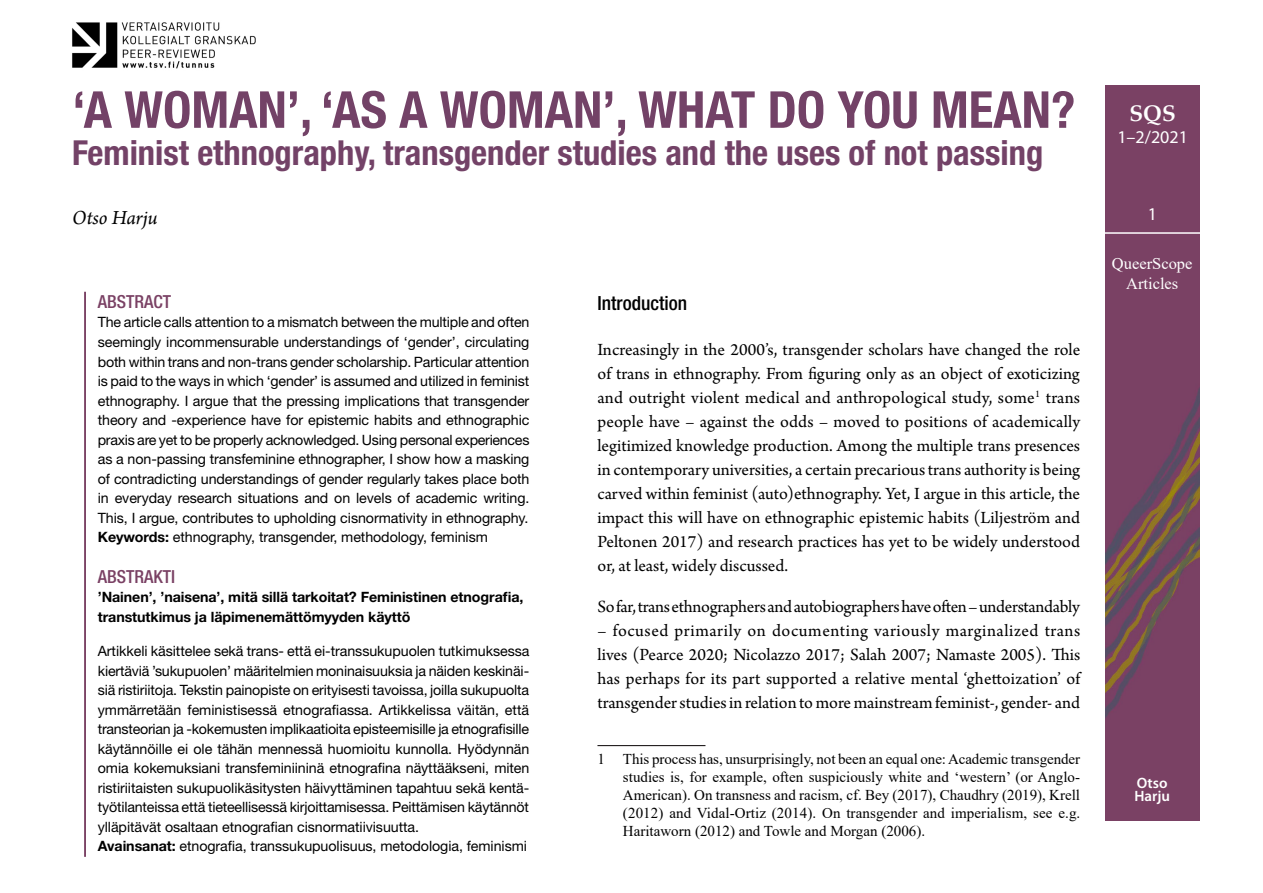
<style>
.page{position:relative;width:1263px;height:893px;background:#fff}
.page>*{position:absolute;margin:0;border:0;box-sizing:border-box;transform-origin:0 0}
.Pääotsikko_uusi_Helv{font:700 condensed 51px "Helvetica Neue";color:#734267}
.Pääotsikko_uusi_Helv-2{font:700 condensed 34.5px "Helvetica Neue";color:#734267}
.t1{font:700 22.5px "Palatino Linotype";color:#fff}
.Kirjoittaja{font:italic 21px "Arno Pro";color:#000}
.Väliotsikko_1_uusi20{font:500 condensed 19.5px "Helvetica Neue";color:#000}
.Leipateksti_enkku-no{font:18px/24px "Arno Pro";letter-spacing:-.005em;color:#000;text-align:justify}
.Abstrakti-otsikko{font:500 condensed 18px "Helvetica Neue";color:#7a4164}
.t2{font:18px "Myriad Pro";color:#fff}
.t3{font:16.5px/19.8px "Times New Roman";color:#fff;text-align:center}
.Alaviitteet{font:15px/18px "Times New Roman";color:#000;text-align:justify}
.t4{font:600 15px/13.5px "Myriad Pro";color:#fff}
.Abstract-etc_enkku{font:14.25px/19.5px "Helvetica Neue";letter-spacing:-.005em;color:#000;text-align:justify}
.Abstrakti-ingressi-t{font:14.25px/19.5px "Helvetica Neue";letter-spacing:-.005em;color:#000;text-align:justify}
.Abstrakti-ingressi-t-2{font:700 14.25px "Helvetica Neue";letter-spacing:-.005em;color:#000}
.s1{font-weight:700}
</style>
<div class="page">
<img style="left:72px;top:22px;width:184px;height:47px">
<img style="left:1106px;top:85px;width:93px;height:736px">
<hr style="left:1101px;top:232px;width:103px;height:2px;background:#fff">
<hr style="left:84px;top:292px;width:2px;height:565px;background:#7a4164">
<hr style="left:597px;top:745px;width:108px;height:1px;background:#231f20">
<p class="Pääotsikko_uusi_Helv" style="left:72px;top:79px;width:1005px">‘A WOMAN’, ‘AS A WOMAN’, WHAT DO YOU MEAN?</p>
<p class="Pääotsikko_uusi_Helv-2" style="left:72px;top:132px;width:972px">Feminist ethnography, transgender studies and the uses of not passing</p>
<p class="Kirjoittaja" style="left:72px;top:206px;width:87px">Otso Harju</p>
<p class="Abstrakti-otsikko" style="left:98px;top:291px;width:75px">ABSTRACT</p>
<p class="Abstract-etc_enkku" style="left:98px;top:312px;width:433px">The article calls attention to a mismatch between the multiple and often seemingly incommensurable understandings of ‘gender’, circulating both within trans and non-trans gender scholarship. Particular attention is paid to the ways in which ‘gender’ is assumed and utilized in feminist ethnography. I argue that the pressing implications that transgender theory and -experience have for epistemic habits and ethnographic praxis are yet to be properly acknowledged. Using personal experiences as a non-passing transfeminine ethnographer, I show how a masking of contradicting understandings of gender regularly takes place both in everyday research situations and on levels of academic writing.<br>This, I argue, contributes to upholding cisnormativity in ethnography.</p>
<p class="Abstract-etc_enkku" style="left:98px;top:527px;width:392px"><span class="s1">Keywords:</span> ethnography, transgender, methodology, feminism</p>
<p class="Abstrakti-otsikko" style="left:98px;top:565px;width:79px">ABSTRAKTI</p>
<p class="Abstrakti-ingressi-t-2" style="left:98px;top:588px;width:427px">’Nainen’, ’naisena’, mitä sillä tarkoitat? Feministinen etnografia,</p>
<p class="Abstrakti-ingressi-t-2" style="left:98px;top:608px;width:314px">transtutkimus ja läpimenemättömyyden käyttö</p>
<p class="Abstrakti-ingressi-t" style="left:98px;top:641px;width:433px">Artikkeli käsittelee sekä trans- että ei-transsukupuolen tutkimuksessa kiertäviä ’sukupuolen’ määritelmien moninaisuuksia ja näiden keskinäi&shy;siä ristiriitoja. Tekstin painopiste on erityisesti tavoissa, joilla sukupuolta ymmärretään feministisessä etnografiassa. Artikkelissa väitän, että transteorian ja -kokemusten implikaatioita episteemisille ja etnografisille käytännöille ei ole tähän mennessä huomioitu kunnolla. Hyödynnän omia kokemuksiani transfeminiininä etnografina näyttääkseni, miten ristiriitaisten sukupuolikäsitysten häivyttäminen tapahtuu sekä kentä&shy;työtilanteissa että tieteellisessä kirjoittamisessa. Peittämisen käytännöt ylläpitävät osaltaan etnografian cisnormatiivisuutta.</p>
<p class="Abstrakti-ingressi-t" style="left:98px;top:836px;width:431px"><span class="s1">Avainsanat:</span> etnografia, transsukupuolisuus, metodologia, feminismi</p>
<p class="Väliotsikko_1_uusi20" style="left:597px;top:291px;width:91px">Introduction</p>
<p class="Leipateksti_enkku-no" style="left:597px;top:339px;width:484px">Increasingly in the 2000’s, transgender scholars have changed the role of trans in ethnography. From figuring only as an object of exoticizing and outright violent medical and anthropological study, some<sup>1</sup> trans people have – against the odds – moved to positions of academically legitimized knowledge production. Among the multiple trans presences in contemporary universities, a certain precarious trans authority is being carved within feminist (auto)ethnography. Yet, I argue in this article, the impact this will have on ethnographic epistemic habits (Liljeström and Peltonen 2017) and research practices has yet to be widely understood or, at least, widely discussed.</p>
<p class="Leipateksti_enkku-no" style="left:597px;top:596px;width:484px">So far, trans ethnographers and autobiographers have often – understandably</p>
<p class="Leipateksti_enkku-no" style="left:597px;top:620px;width:484px">– focused primarily on documenting variously marginalized trans lives (Pearce 2020; Nicolazzo 2017; Salah 2007; Namaste 2005). This has perhaps for its part supported a relative mental ‘ghettoization’ of transgender studies in relation to more mainstream feminist-, gender- and</p>
<p class="Alaviitteet" style="left:623px;top:749px;width:459px;text-indent:-26px">1 This process has, unsurprisingly, not been an equal one: Academic transgender studies is, for example, often suspiciously white and ‘western’ (or Anglo-American). On transness and racism, cf. Bey (2017), Chaudhry (2019), Krell (2012) and Vidal-Ortiz (2014). On transgender and imperialism, see e.g.<br>Haritaworn (2012) and Towle and Morgan (2006).</p>
<p class="t1" style="left:1129px;top:98px;width:48px">SQS</p>
<p class="t2" style="left:1117px;top:127px;width:72px">1–2/2021</p>
<p class="t2" style="left:1148px;top:204px;width:11px">1</p>
<p class="t3" style="left:1112px;top:253px;width:82px">QueerScope<br>Articles</p>
<p class="t4" style="left:1134px;top:776px;width:37px">Otso<br>Harju</p>
</div>
